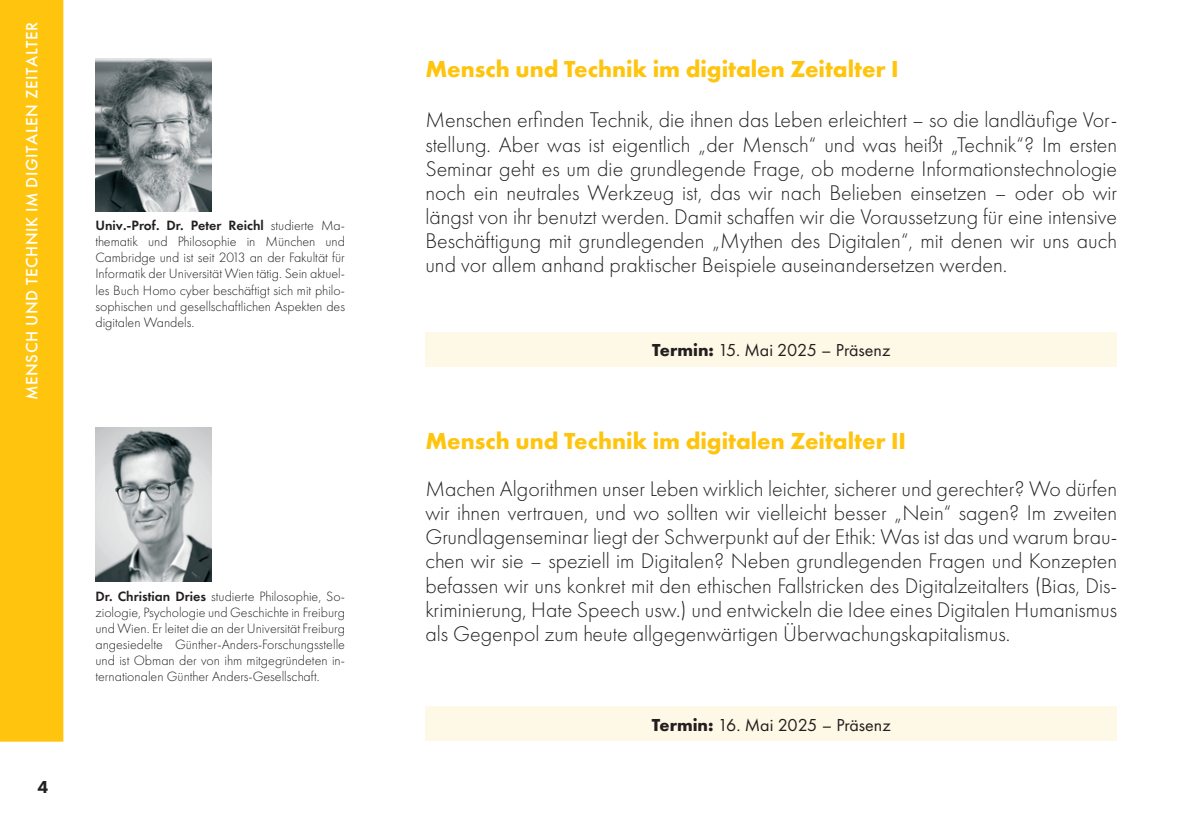
<style>
.page{position:relative;width:1191px;height:840px;background:#fff}
.page>*{position:absolute;margin:0;border:0;box-sizing:border-box;transform-origin:0 0}
.t1{font:700 24px "Futura PT";color:#fec40e}
.t2{font:300 22px/24px "Futura PT";color:#231f20;text-align:justify}
.t3{font:18px "Futura PT";color:#231f20}
.t4{font:800 18px "Futura PT";color:#231f20}
.t5{font:500 17px "Futura PT";letter-spacing:.035em;color:#fff}
.t6{font:300 14px/16px "Futura PT";color:#231f20;text-align:justify}
.s1{font-weight:600}
.s2{font-weight:700}
</style>
<div class="page">
<div style="left:0;top:0;width:63px;height:741px;background:#fec40e"></div>
<img style="left:95px;top:427px;width:117px;height:154px">
<div style="left:425px;top:332px;width:692px;height:34px;background:#fef8e6"></div>
<div style="left:425px;top:706px;width:692px;height:34px;background:#fef8e6"></div>
<img style="left:95px;top:58px;width:117px;height:153px">
<p class="t5" style="left:22px;top:400px;width:380px;rotate:-90deg">MENSCH UND TECHNIK IM DIGITALEN ZEITALTER</p>
<p class="t6" style="left:95px;top:218px;width:251px"><span class="s1">Univ.-Prof. Dr. Peter Reichl</span> studierte Ma&shy;thematik und Philosophie in München und Cambridge und ist seit 2013 an der Fakultät für Informatik der Universität Wien tätig. Sein aktuel&shy;les Buch Homo cyber beschäftigt sich mit philo&shy;sophischen und gesellschaftlichen Aspekten des digitalen Wandels.</p>
<p class="t4" style="left:37px;top:775px;width:12px">4</p>
<p class="t6" style="left:95px;top:588px;width:251px"><span class="s1">Dr. Christian Dries</span> studierte Philosophie, So&shy;ziologie, Psychologie und Geschichte in Freiburg und Wien. Er leitet die an der Universität Freiburg angesiedelte Günther-Anders-Forschungsstelle und ist Obman der von ihm mitgegründeten in&shy;ternationalen Günther Anders-Gesellschaft.</p>
<p class="t1" style="left:425px;top:53px;width:475px">Mensch und Technik im digitalen Zeitalter I</p>
<p class="t2" style="left:425px;top:108px;width:693px">Menschen erfinden Technik, die ihnen das Leben erleichtert – so die landläufige Vor&shy;stellung. Aber was ist eigentlich „der Mensch“ und was heißt „Technik“? Im ersten Seminar geht es um die grundlegende Frage, ob moderne Informationstechnologie noch ein neutrales Werkzeug ist, das wir nach Belieben einsetzen – oder ob wir längst von ihr benutzt werden. Damit schaffen wir die Voraussetzung für eine intensive Beschäftigung mit grundlegenden „Mythen des Digitalen“, mit denen wir uns auch und vor allem anhand praktischer Beispiele auseinandersetzen werden.</p>
<p class="t3" style="left:652px;top:339px;width:239px"><span class="s2">Termin:</span> 15. Mai 2025 – Präsenz</p>
<p class="t1" style="left:425px;top:425px;width:482px">Mensch und Technik im digitalen Zeitalter II</p>
<p class="t2" style="left:425px;top:477px;width:693px">Machen Algorithmen unser Leben wirklich leichter, sicherer und gerechter? Wo dürfen wir ihnen vertrauen, und wo sollten wir vielleicht besser „Nein“ sagen? Im zweiten Grundlagenseminar liegt der Schwerpunkt auf der Ethik: Was ist das und warum brau&shy;chen wir sie – speziell im Digitalen? Neben grundlegenden Fragen und Konzepten befassen wir uns konkret mit den ethischen Fallstricken des Digitalzeitalters (Bias, Dis&shy;kriminierung, Hate Speech usw.) und entwickeln die Idee eines Digitalen Humanismus als Gegenpol zum heute allgegenwärtigen Überwachungskapitalismus.</p>
<p class="t3" style="left:652px;top:713px;width:240px"><span class="s2">Termin:</span> 16. Mai 2025 – Präsenz</p>
</div>
